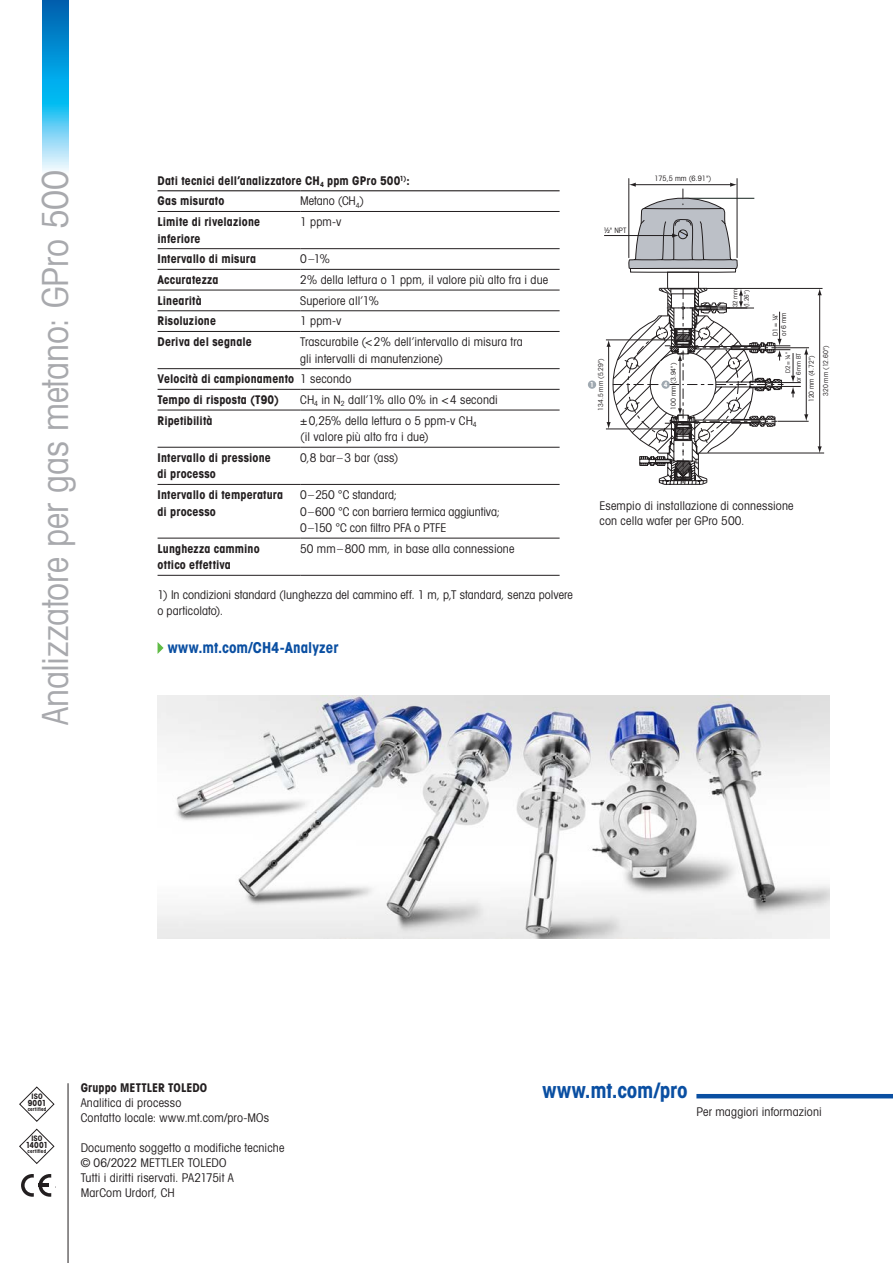
<style>
.page{position:relative;width:893px;height:1263px;background:#fff}
.page>*{position:absolute;margin:0;border:0;box-sizing:border-box;transform-origin:0 0}
.t1{font:36px "Avant Gardefor MT Bk";letter-spacing:-.005em;color:#a8a9ad}
.t2{font:21px "Avant Gardefor MT Bd";color:#0a4fa2}
.t3{font:15px "Avant Gardefor MT Bd";color:#0a4fa2}
.t4{font:12px/15px "Avant Gardefor MT Bk";letter-spacing:.01em;color:#231f20}
.t5{font:12px/16.5px "Avant Gardefor MT Bd";letter-spacing:.01em;color:#231f20}
.t6{font:700 condensed 8.4px "Avant Garde Com";letter-spacing:.01em;color:#231f20}
.t7{font:7.5px "Avant Gardefor MT Bk";color:#231f20}
.t8{font:700 condensed 7.5px "Avant Garde Com";letter-spacing:.015em;color:#231f20}
.t9{font:6.9px/8.4px "Avant Gardefor MT Bk";color:#231f20}
.t10{font:6.9px "Avant Gardefor MT Bd";color:#fff}
.t11{font:6.3px/11.4px "Avant Gardefor MT Bk";color:#231f20}
.t12{font:700 condensed 5.25px "Avant Garde Com";letter-spacing:.02em;color:#231f20}
.s1{font-family:"Avant Gardefor MT Bk"}
</style>
<div class="page">
<svg style="left:21px;top:1174px;width:30px;height:23px"></svg>
<svg style="left:19px;top:1086px;width:36px;height:36px"></svg>
<svg style="left:19px;top:1128px;width:35px;height:36px"></svg>
<hr style="left:68px;top:1083px;width:1px;height:180px;background:#231f20">
<img style="left:157px;top:696px;width:672px;height:242px">
<hr style="left:778px;top:347px;width:31px;height:1px;background:#231f20">
<hr style="left:777px;top:421px;width:32px;height:1px;background:#231f20">
<hr style="left:819px;top:294px;width:1px;height:154px;background:#231f20">
<svg style="left:818px;top:446px;width:4px;height:7px"></svg>
<svg style="left:818px;top:289px;width:4px;height:6px"></svg>
<hr style="left:706px;top:288px;width:116px;height:1px;background:#231f20">
<hr style="left:708px;top:453px;width:116px;height:1px;background:#231f20">
<div style="left:588px;top:380px;width:8px;height:9px;background:#a0a9b1;border-radius:50%"></div>
<hr style="left:629px;top:179px;width:1px;height:79px;background:#231f20">
<hr style="left:737px;top:179px;width:1px;height:79px;background:#231f20">
<hr style="left:604px;top:235px;width:69px;height:1px;background:#231f20">
<svg style="left:606px;top:183px;width:202px;height:302px"></svg>
<hr style="left:696px;top:1094px;width:197px;height:4px;background:#0a4fa2">
<svg style="left:43px;top:0;width:25px;height:171px;background:#34ace1"></svg>
<hr style="left:158px;top:190px;width:142px;height:1px;background:#231f20">
<hr style="left:300px;top:190px;width:260px;height:1px;background:#231f20">
<hr style="left:158px;top:211px;width:142px;height:1px;background:#231f20">
<hr style="left:300px;top:211px;width:260px;height:1px;background:#231f20">
<hr style="left:158px;top:248px;width:142px;height:1px;background:#231f20">
<hr style="left:300px;top:248px;width:260px;height:1px;background:#231f20">
<hr style="left:158px;top:269px;width:142px;height:1px;background:#231f20">
<hr style="left:300px;top:269px;width:260px;height:1px;background:#231f20">
<hr style="left:158px;top:290px;width:142px;height:1px;background:#231f20">
<hr style="left:300px;top:290px;width:260px;height:1px;background:#231f20">
<hr style="left:158px;top:310px;width:142px;height:1px;background:#231f20">
<hr style="left:300px;top:310px;width:260px;height:1px;background:#231f20">
<hr style="left:158px;top:331px;width:142px;height:1px;background:#231f20">
<hr style="left:300px;top:331px;width:260px;height:1px;background:#231f20">
<hr style="left:158px;top:368px;width:142px;height:1px;background:#231f20">
<hr style="left:300px;top:368px;width:260px;height:1px;background:#231f20">
<hr style="left:158px;top:389px;width:142px;height:1px;background:#231f20">
<hr style="left:300px;top:389px;width:260px;height:1px;background:#231f20">
<hr style="left:158px;top:410px;width:142px;height:1px;background:#231f20">
<hr style="left:300px;top:410px;width:260px;height:1px;background:#231f20">
<hr style="left:158px;top:447px;width:142px;height:1px;background:#231f20">
<hr style="left:300px;top:447px;width:260px;height:1px;background:#231f20">
<hr style="left:158px;top:484px;width:142px;height:1px;background:#231f20">
<hr style="left:300px;top:484px;width:260px;height:1px;background:#231f20">
<hr style="left:158px;top:538px;width:142px;height:1px;background:#231f20">
<hr style="left:300px;top:538px;width:260px;height:1px;background:#231f20">
<hr style="left:158px;top:575px;width:142px;height:1px;background:#231f20">
<hr style="left:300px;top:575px;width:260px;height:1px;background:#231f20">
<svg style="left:158px;top:642px;width:6px;height:12px"></svg>
<h1 class="t1" style="left:33px;top:725px;width:556px;rotate:-90deg">Analizzatore per gas metano: GPro 500</h1>
<p class="t5" style="left:158px;top:170px;width:254px;line-height:20.7px">Dati tecnici dell’analizzatore CH<sub>4</sub> ppm GPro 500<sup>1)</sup>:<br>Gas misurato</p>
<p class="t4" style="left:300px;top:193px;width:65px">Metano (CH<sub>4</sub>)</p>
<p class="t5" style="left:158px;top:213px;width:104px">Limite di rivelazione inferiore</p>
<p class="t4" style="left:300px;top:214px;width:43px">1 ppm-v</p>
<p class="t5" style="left:158px;top:250px;width:100px">Intervallo di misura</p>
<p class="t4" style="left:300px;top:251px;width:31px">0–1%</p>
<p class="t5" style="left:158px;top:271px;width:62px">Accuratezza</p>
<p class="t4" style="left:300px;top:272px;width:249px">2% della lettura o 1 ppm, il valore più alto fra i due</p>
<p class="t5" style="left:158px;top:292px;width:46px">Linearità</p>
<p class="t4" style="left:300px;top:293px;width:80px">Superiore all’1%</p>
<p class="t5" style="left:158px;top:313px;width:60px">Risoluzione</p>
<p class="t4" style="left:300px;top:313px;width:43px">1 ppm-v</p>
<p class="t5" style="left:158px;top:333px;width:96px">Deriva del segnale</p>
<p class="t4" style="left:300px;top:333px;width:224px;line-height:16.5px">Trascurabile (&lt;2% dell’intervallo di misura tra gli intervalli di manutenzione)</p>
<p class="t5" style="left:158px;top:368px;width:195px;line-height:20.7px">Velocità di campionamento <span class="s1">1 secondo<br></span>Tempo di risposta (T90)</p>
<p class="t4" style="left:300px;top:392px;width:199px">CH<sub>4</sub> in N<sub>2</sub> dall’1% allo 0% in &lt;4 secondi</p>
<p class="t5" style="left:158px;top:412px;width:57px">Ripetibilità</p>
<p class="t4" style="left:300px;top:412px;width:178px;line-height:16.5px">±0,25% della lettura o 5 ppm-v CH<sub>4 </sub>(il valore più alto fra i due)</p>
<p class="t5" style="left:158px;top:449px;width:115px">Intervallo di pressione di processo</p>
<p class="t4" style="left:300px;top:450px;width:100px">0,8 bar–3 bar (ass)</p>
<p class="t5" style="left:158px;top:486px;width:127px">Intervallo di temperatura di processo</p>
<p class="t4" style="left:300px;top:486px;width:201px;line-height:16.5px">0 – 250 °C standard;<br>0 – 600 °C con barriera termica aggiuntiva;<br>0 –150 °C con filtro PFA o PTFE</p>
<p class="t5" style="left:158px;top:540px;width:104px">Lunghezza cammino ottico effettiva</p>
<p class="t4" style="left:300px;top:541px;width:216px">50 mm–800 mm, in base alla connessione</p>
<p class="t4" style="left:158px;top:586px;width:417px;line-height:16.5px">1) In condizioni standard (lunghezza del cammino eff. 1 m, p,T standard, senza polvere o particolato).</p>
<p class="t3" style="left:168px;top:638px;width:172px">www.mt.com/CH4-Analyzer</p>
<p class="t7" style="left:604px;top:226px;width:24px">½" NPT</p>
<p class="t7" style="left:654px;top:173px;width:59px">175,5 mm (6.91")</p>
<p class="t9" style="left:596px;top:411px;width:54px;rotate:-90deg">134.5 mm (5.29")</p>
<p class="t9" style="left:669px;top:410px;width:48px;rotate:-90deg">100 mm (3.94")</p>
<p class="t10" style="left:590px;top:380px;width:5px">1</p>
<p class="t10" style="left:664px;top:380px;width:5px">4</p>
<p class="t11" style="left:729px;top:307px;width:19px;rotate:-90deg">32 mm (1.26")</p>
<p class="t9" style="left:771px;top:336px;width:24px;rotate:-90deg">D1 = ¼" or 6 mm</p>
<p class="t9" style="left:821px;top:396px;width:52px;rotate:-90deg">320 mm (12.60")</p>
<p class="t11" style="left:782px;top:382px;width:31px;line-height:10.6px;text-align:right;rotate:-90deg">D2 = ¼"<br>or 6 mm BT</p>
<p class="t9" style="left:807px;top:402px;width:48px;rotate:-90deg">120 mm (4.72")</p>
<p class="t4" style="left:600px;top:498px;width:195px">Esempio di installazione di connessione con cella wafer per GPro 500.</p>
<p class="t8" style="left:31px;top:1091px;width:13px">ISO</p>
<p class="t6" style="left:28px;top:1097px;width:20px">9001</p>
<p class="t12" style="left:28px;top:1105px;width:20px">certified</p>
<p class="t8" style="left:31px;top:1133px;width:13px">ISO</p>
<p class="t6" style="left:26px;top:1139px;width:24px">1 4001</p>
<p class="t12" style="left:28px;top:1147px;width:20px">certified</p>
<p class="t5" style="left:81px;top:1079px;width:128px">Gruppo METTLER TOLEDO</p>
<p class="t4" style="left:81px;top:1095px;width:190px">Analitica di processo<br>Contatto locale: www.mt.com/pro-MOs</p>
<p class="t4" style="left:81px;top:1140px;width:205px">Documento soggetto a modifiche tecniche © 06/2022 METTLER TOLEDO<br>Tutti i diritti riservati. PA2175it A<br>MarCom Urdorf, CH</p>
<h2 class="t2" style="left:542px;top:1077px;width:147px">www.mt.com/pro</h2>
<p class="t4" style="left:696px;top:1103px;width:127px">Per maggiori informazioni</p>
</div>
